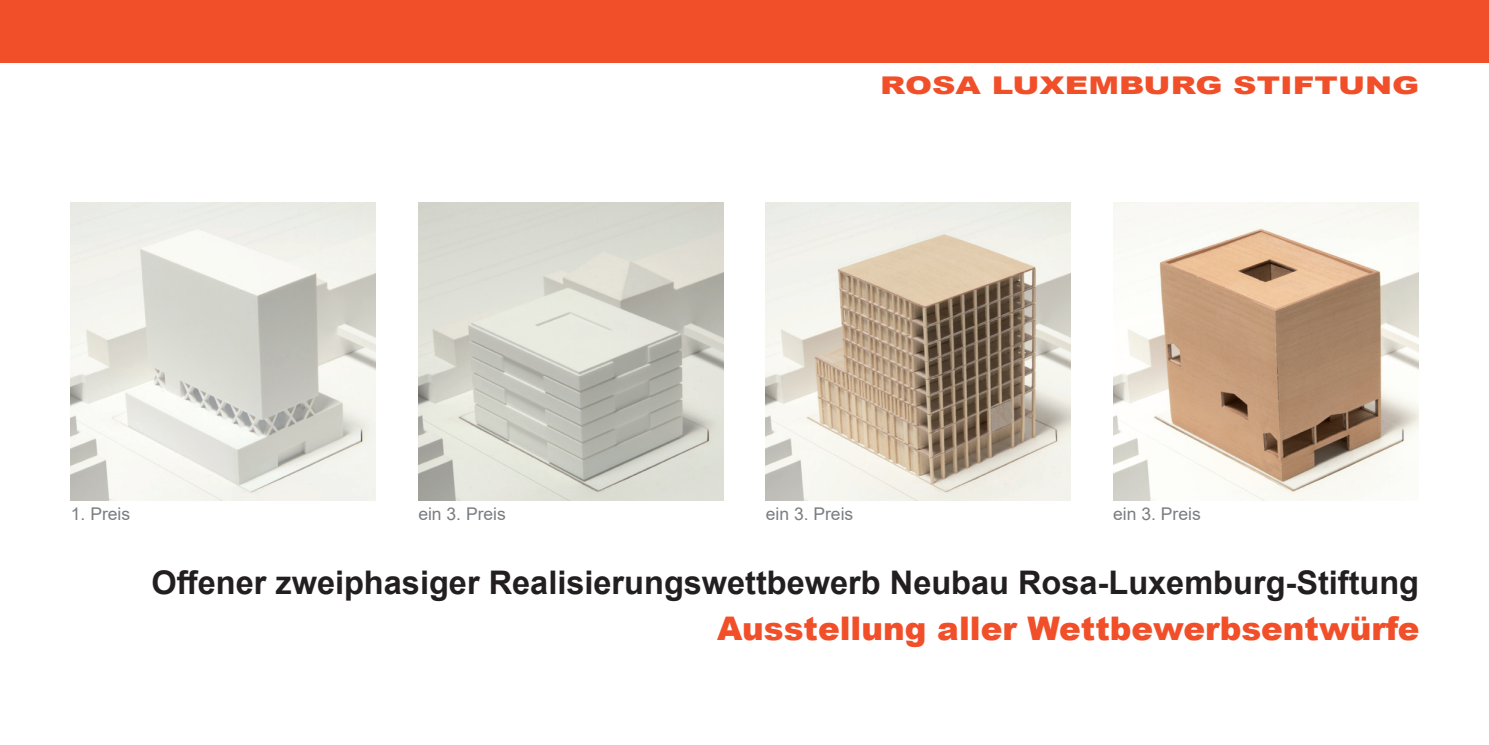
<style>
.page{position:relative;width:1489px;height:745px;background:#fff}
.page>*{position:absolute;margin:0;border:0;box-sizing:border-box;transform-origin:0 0}
.t1{font:700 32.5px "Arial";color:#231f20}
.t2{font:900 32.5px "Arial";color:#f04f29}
.t3{font:900 24.5px "Arial";color:#f04f29;scale:1.33 1}
.t4{font:17.5px "Arial";color:#7a7e81}
</style>
<div class="page">
<img style="left:418px;top:202px;width:305px;height:298px">
<img style="left:765px;top:202px;width:305px;height:298px">
<img style="left:1113px;top:202px;width:304px;height:298px">
<img style="left:71px;top:202px;width:305px;height:298px">
<div style="left:0;top:0;width:1488px;height:62px;background:#f04f29"></div>
<p class="t3" style="left:880px;top:68px;width:407px">ROSA LUXEMBURG STIFTUNG</p>
<p class="t4" style="left:71px;top:501px;width:61px">1. Preis</p>
<p class="t4" style="left:418px;top:501px;width:89px">ein 3. Preis</p>
<p class="t4" style="left:765px;top:501px;width:89px">ein 3. Preis</p>
<p class="t4" style="left:1113px;top:501px;width:89px">ein 3. Preis</p>
<p class="t1" style="left:151px;top:559px;width:1268px">Offener zweiphasiger Realisierungswettbewerb Neubau Rosa-Luxemburg-Stiftung</p>
<p class="t2" style="left:717px;top:604px;width:704px">Ausstellung aller Wettbewerbsentwürfe</p>
</div>
